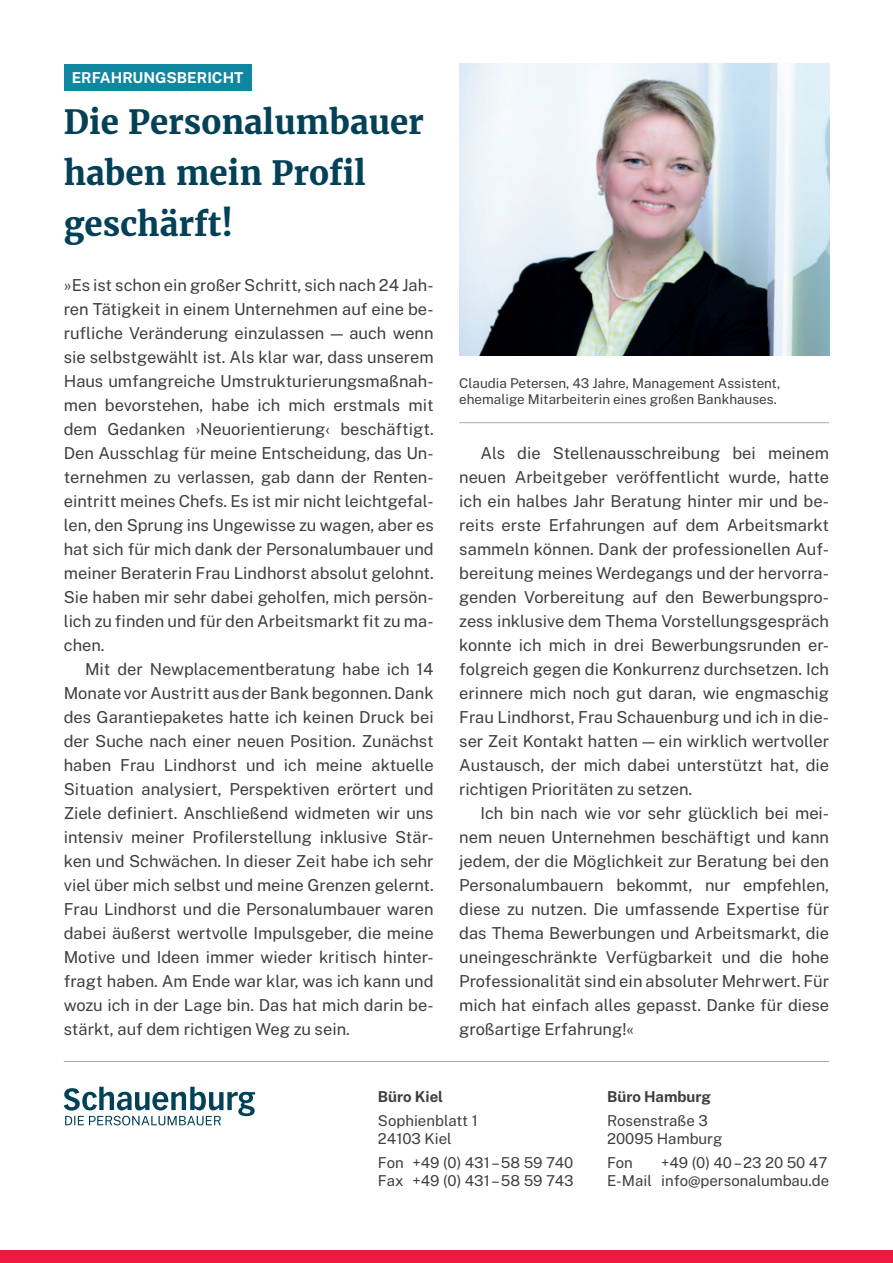
<style>
.page{position:relative;width:893px;height:1263px;background:#fff}
.page>*{position:absolute;margin:0;border:0;box-sizing:border-box;transform-origin:0 0}
.t1{font:700 33px/51px "Merriweather";color:#034158}
.t2{font:16.5px/24px "Public Sans";color:#3e3e3f;text-align:justify}
.t3{font:15px/18px "Public Sans";color:#3e3e3f}
.t4{font:700 15px "Public Sans";color:#3e3e3f}
.t5{font:700 15px "Public Sans";color:#fff}
.t6{font:13.5px/16.2px "Public Sans";color:#3e3e3f}
</style>
<div class="page">
<div style="left:0;top:1250px;width:893px;height:13px;background:#ed1a40"></div>
<svg style="left:64px;top:1087px;width:191px;height:38px"></svg>
<img style="left:459px;top:64px;width:370px;height:292px">
<hr style="left:459px;top:422px;width:370px;height:1px;background:#a8a9ad">
<hr style="left:64px;top:1061px;width:765px;height:1px;background:#a8a9ad">
<div style="left:64px;top:64px;width:187px;height:27px;background:#0f87a0"></div>
<p class="t5" style="left:72px;top:66px;width:173px">Erfah rungsbericht</p>
<h1 class="t1" style="left:64px;top:97px;width:362px">Die Personalumbauer haben mein Profil geschärft!</h1>
<p class="t2" style="left:64px;top:272px;width:371px">»Es ist schon ein großer Schritt, sich nach 24 Jah&shy;ren Tätigkeit in einem Unternehmen auf eine be&shy;rufliche Veränderung einzulassen — auch wenn sie selbstgewählt ist. Als klar war, dass unserem Haus umfangreiche Umstrukturierungsmaßnah&shy;men bevorstehen, habe ich mich erstmals mit dem Gedanken ›Neuorientierung‹ beschäftigt.<br>Den Ausschlag für meine Entscheidung, das Un&shy;ternehmen zu verlassen, gab dann der Renten&shy;eintritt meines Chefs. Es ist mir nicht leichtgefal&shy;len, den Sprung ins Ungewisse zu wagen, aber es hat sich für mich dank der Personalumbauer und meiner Beraterin Frau Lindhorst absolut gelohnt.<br>Sie haben mir sehr dabei geholfen, mich persön&shy;lich zu finden und für den Arbeitsmarkt fit zu ma&shy;chen.</p>
<p class="t2" style="left:64px;top:656px;width:371px;text-indent:21px">Mit der Newplacementberatung habe ich 14<br>Monate vor Austritt aus der Bank begonnen. Dank des Garantiepaketes hatte ich keinen Druck bei der Suche nach einer neuen Position. Zunächst haben Frau Lindhorst und ich meine aktuelle Situation analysiert, Perspektiven erörtert und Ziele definiert. Anschließend widmeten wir uns intensiv meiner Profilerstellung inklusive Stär&shy;ken und Schwächen. In dieser Zeit habe ich sehr viel über mich selbst und meine Grenzen gelernt.<br>Frau Lindhorst und die Personalumbauer waren dabei äußerst wertvolle Impulsgeber, die meine Motive und Ideen immer wieder kritisch hinter&shy;fragt haben. Am Ende war klar, was ich kann und wozu ich in der Lage bin. Das hat mich darin be&shy;stärkt, auf dem richtigen Weg zu sein.</p>
<p class="t6" style="left:459px;top:374px;width:323px">Claudia Petersen, 43 Jahre, Management Assistent, ehemalige Mitarbeiterin eines großen Bankhauses.</p>
<p class="t2" style="left:459px;top:440px;width:371px;text-indent:21px">Als die Stellenausschreibung bei meinem neuen Arbeitgeber veröffentlicht wurde, hatte ich ein halbes Jahr Beratung hinter mir und be&shy;reits erste Erfahrungen auf dem Arbeitsmarkt sammeln können. Dank der professionellen Auf&shy;bereitung meines Werdegangs und der hervorra&shy;genden Vorbereitung auf den Bewerbungspro&shy;zess inklusive dem Thema Vorstellungsgespräch konnte ich mich in drei Bewerbungsrunden er&shy;folgreich gegen die Konkurrenz durchsetzen. Ich erinnere mich noch gut daran, wie engmaschig Frau Lindhorst, Frau Schauenburg und ich in die&shy;ser Zeit Kontakt hatten — ein wirklich wertvoller Austausch, der mich dabei unterstützt hat, die richtigen Prioritäten zu setzen.</p>
<p class="t2" style="left:459px;top:800px;width:371px;text-indent:21px">Ich bin nach wie vor sehr glücklich bei mei&shy;nem neuen Unternehmen beschäftigt und kann jedem, der die Möglichkeit zur Beratung bei den Personalumbauern bekommt, nur empfehlen, diese zu nutzen. Die umfassende Expertise für das Thema Bewerbungen und Arbeitsmarkt, die uneingeschränkte Verfügbarkeit und die hohe Professionalität sind ein absoluter Mehrwert. Für mich hat einfach alles gepasst. Danke für diese großartige Erfahrung!«</p>
<p class="t4" style="left:378px;top:1086px;width:67px">Büro Kiel</p>
<p class="t3" style="left:378px;top:1111px;width:101px">Sophienblatt 1<br>24103 Kiel</p>
<p class="t3" style="left:378px;top:1153px;width:197px">Fon +49 (0) 431 – 58 59 740<br>Fax +49 (0) 431 – 58 59 743</p>
<p class="t4" style="left:607px;top:1086px;width:105px">Büro Hamburg</p>
<p class="t3" style="left:607px;top:1111px;width:117px">Rosenstraße 3<br>20095 Hamburg</p>
<p class="t3" style="left:607px;top:1153px;width:27px">Fon</p>
<p class="t3" style="left:607px;top:1153px;width:224px;text-align:right">+49 (0) 40 – 23 20 50 47<br>E-Mail info@personalumbau.de</p>
</div>
